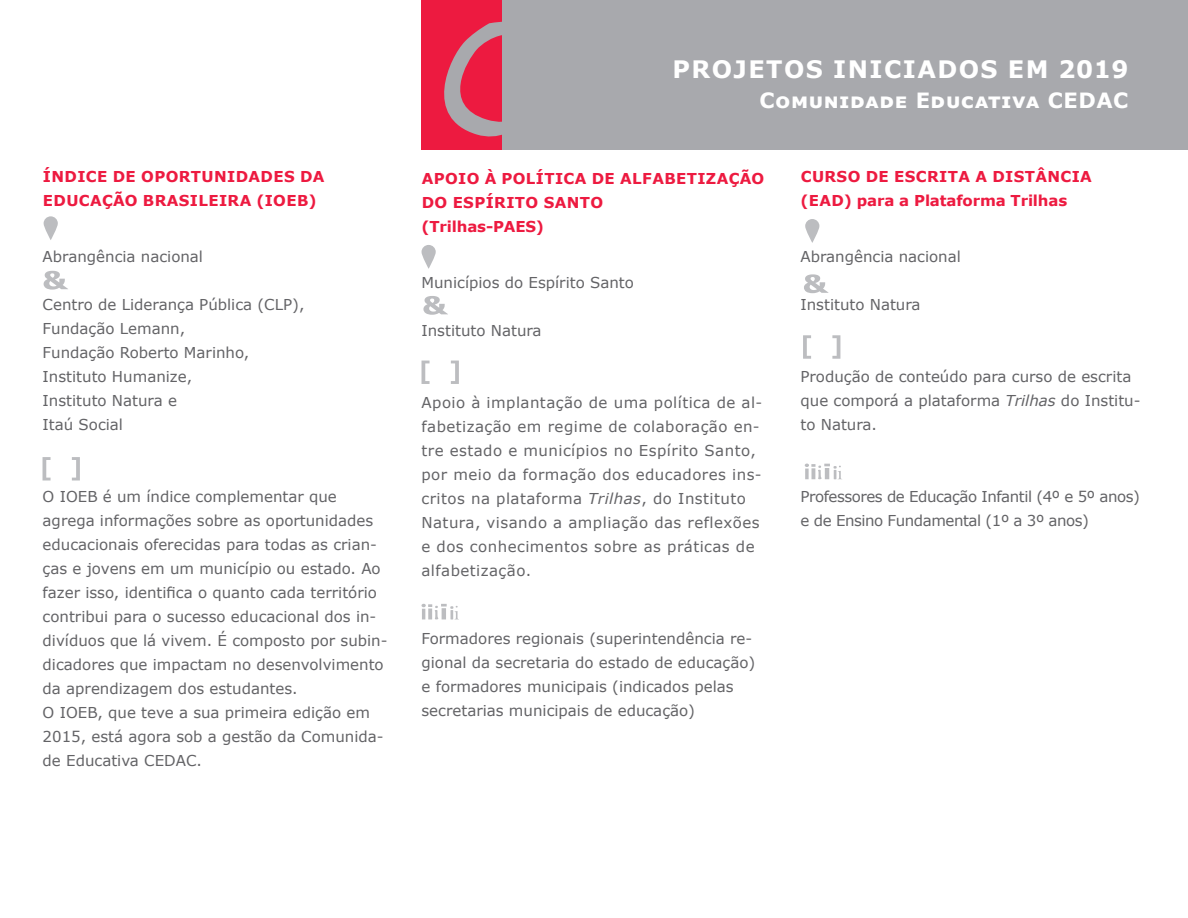
<style>
.page{position:relative;width:1188px;height:918px;background:#fff}
.page>*{position:absolute;margin:0;border:0;box-sizing:border-box;transform-origin:0 0}
.t1{font:700 24px "Verdana";letter-spacing:.06em;color:#fff}
.t2{font:700 21px "Verdana";letter-spacing:.025em;color:#fff}
.texto_medio{font:15px/24px "Verdana";color:#636366}
.texto_medio-2{font:15px/24px "Verdana";letter-spacing:.03em;color:#636366}
.projetos_titulo_fina{font:700 15px/24px "Verdana";letter-spacing:.025em;color:#ed1a40}
.texto_medio-3{font:15px/24px "Verdana";letter-spacing:-.03em;color:#636366}
.s1{font-style:italic}
</style>
<div class="page">
<div style="left:462px;top:0;width:726px;height:149px;background:#a8a9ad"></div>
<div style="left:422px;top:0;width:80px;height:149px;background:#ed1a40"></div>
<svg style="left:805px;top:219px;width:14px;height:24px"></svg>
<svg style="left:803px;top:335px;width:37px;height:24px"></svg>
<svg style="left:805px;top:464px;width:37px;height:15px"></svg>
<svg style="left:804px;top:274px;width:25px;height:19px"></svg>
<svg style="left:444px;top:21px;width:58px;height:116px"></svg>
<svg style="left:422px;top:245px;width:14px;height:24px"></svg>
<svg style="left:422px;top:361px;width:37px;height:23px"></svg>
<svg style="left:423px;top:296px;width:25px;height:19px"></svg>
<svg style="left:44px;top:216px;width:14px;height:24px"></svg>
<svg style="left:43px;top:457px;width:37px;height:23px"></svg>
<svg style="left:44px;top:271px;width:24px;height:19px"></svg>
<svg style="left:422px;top:604px;width:37px;height:16px"></svg>
<p class="projetos_titulo_fina" style="left:43px;top:164px;width:283px">ÍNDICE DE OPORTUNIDADES DA<br>EDUCAÇÃO BRASILEIRA (IOEB)</p>
<p class="texto_medio" style="left:43px;top:244px;width:162px">Abrangência nacional</p>
<p class="texto_medio" style="left:43px;top:292px;width:263px">Centro de Liderança Pública (CLP),<br>Fundação Lemann,<br>Fundação Roberto Marinho,<br>Instituto Humanize,<br>Instituto Natura e<br>Itaú Social</p>
<p class="texto_medio" style="left:43px;top:484px;width:346px">O IOEB é um índice complementar que agrega informações sobre as oportunidades educacionais oferecidas para todas as crian&shy;ças e jovens em um município ou estado. Ao fazer isso, identifica o quanto cada território contribui para o sucesso educacional dos in&shy;divíduos que lá vivem. É composto por subin&shy;dicadores que impactam no desenvolvimento da aprendizagem dos estudantes.</p>
<p class="texto_medio" style="left:43px;top:700px;width:342px">O IOEB, que teve a sua primeira edição em<br>2015, está agora sob a gestão da Comunida&shy;de Educativa CEDAC.</p>
<p class="t1" style="left:673px;top:52px;width:457px">PROJETOS INICIADOS EM 2019</p>
<p class="t2" style="left:759px;top:85px;width:371px">Comunidade Educativa CEDAC</p>
<p class="projetos_titulo_fina" style="left:422px;top:166px;width:344px">APOIO À POLÍTICA DE ALFABETIZAÇÃO<br>DO ESPÍRITO SANTO<br>(Trilhas-PAES)</p>
<p class="texto_medio" style="left:422px;top:271px;width:214px">Municípios do Espírito Santo</p>
<p class="texto_medio" style="left:422px;top:319px;width:122px">Instituto Natura</p>
<p class="texto_medio-2" style="left:422px;top:391px;width:342px">Apoio à implantação de uma política de al&shy;fabetização em regime de colaboração en&shy;tre estado e municípios no Espírito Santo, por meio da formação dos educadores ins&shy;critos na plataforma <span class="s1">Trilhas</span>, do Instituto Natura, visando a ampliação das reflexões e dos conhecimentos sobre as práticas de alfabetização.</p>
<p class="texto_medio" style="left:422px;top:626px;width:335px">Formadores regionais (superintendência re&shy;gional da secretaria do estado de educação) e formadores municipais (indicados pelas secretarias municipais de educação)</p>
<p class="projetos_titulo_fina" style="left:801px;top:164px;width:293px">CURSO DE ESCRITA A DISTÂNCIA (EAD) para a Plataforma Trilhas</p>
<p class="texto_medio" style="left:801px;top:244px;width:162px">Abrangência nacional</p>
<p class="texto_medio" style="left:801px;top:292px;width:122px">Instituto Natura</p>
<p class="texto_medio" style="left:801px;top:364px;width:342px">Produção de conteúdo para curso de escrita que comporá a plataforma <span class="s1">Trilhas</span> do Institu&shy;to Natura.</p>
<p class="texto_medio-3" style="left:801px;top:484px;width:341px">Professores de Educação Infantil (4º e 5º anos) e de Ensino Fundamental (1º a 3º anos)</p>
</div>
